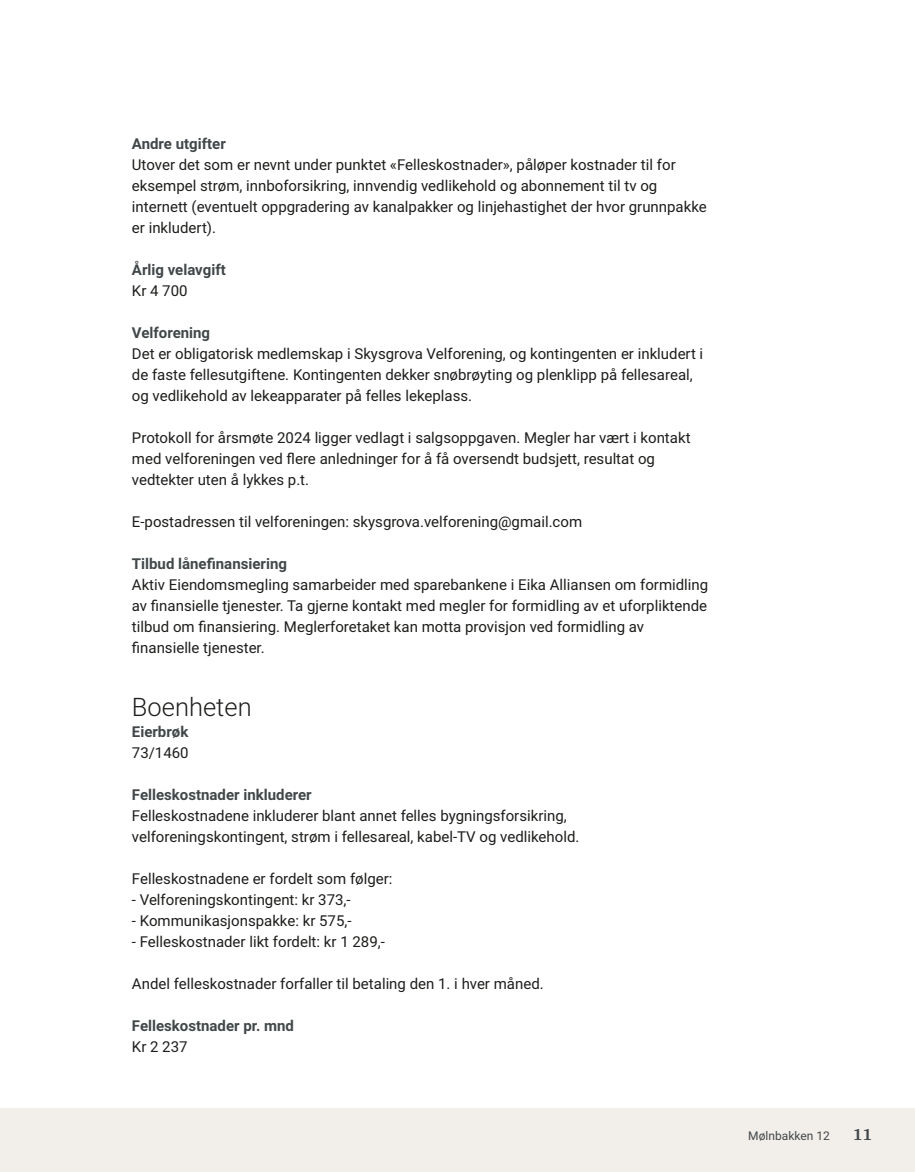
<style>
.page{position:relative;width:915px;height:1172px;background:#fff}
.page>*{position:absolute;margin:0;border:0;box-sizing:border-box;transform-origin:0 0}
.t1{font:300 25.5px "Roboto Vitec";color:#1d1d1b}
.t2{font:700 18px "Arya";color:#414749}
.t3{font:15px/21px "Roboto Vitec";color:#1d1d1b}
.t4{font:700 15px "Roboto Vitec";color:#414749}
.t5{font:12px "Roboto Vitec";color:#414749}
</style>
<div class="page">
<div style="left:0;top:1108px;width:914px;height:64px;background:#f2eeea"></div>
<p class="t4" style="left:132px;top:133px;width:95px">Andre utgifter</p>
<p class="t3" style="left:132px;top:153px;width:576px">Utover det som er nevnt under punktet «Felleskostnader», påløper kostnader til for eksempel strøm, innboforsikring, innvendig vedlikehold og abonnement til tv og internett (eventuelt oppgradering av kanalpakker og linjehastighet der hvor grunnpakke er inkludert).</p>
<p class="t4" style="left:132px;top:259px;width:95px">Årlig velavgift</p>
<p class="t3" style="left:132px;top:279px;width:57px">Kr 4 700</p>
<p class="t4" style="left:132px;top:322px;width:80px">Velforening</p>
<p class="t3" style="left:132px;top:342px;width:572px">Det er obligatorisk medlemskap i Skysgrova Velforening, og kontingenten er inkludert i de faste fellesutgiftene. Kontingenten dekker snøbrøyting og plenklipp på fellesareal, og vedlikehold av lekeapparater på felles lekeplass.</p>
<p class="t3" style="left:132px;top:426px;width:560px">Protokoll for årsmøte 2024 ligger vedlagt i salgsoppgaven. Megler har vært i kontakt med velforeningen ved flere anledninger for å få oversendt budsjett, resultat og vedtekter uten å lykkes p.t.</p>
<p class="t3" style="left:132px;top:510px;width:451px">E‑postadressen til velforeningen: skysgrova.velforening@gmail.com</p>
<p class="t4" style="left:132px;top:553px;width:156px">Tilbud lånefinansiering</p>
<p class="t3" style="left:132px;top:573px;width:577px">Aktiv Eiendomsmegling samarbeider med sparebankene i Eika Alliansen om formidling av finansielle tjenester. Ta gjerne kontakt med megler for formidling av et uforpliktende tilbud om finansiering. Meglerforetaket kan motta provisjon ved formidling av finansielle tjenester.</p>
<h1 class="t1" style="left:132px;top:689px;width:121px">Boenheten</h1>
<p class="t4" style="left:132px;top:721px;width:58px">Eierbrøk</p>
<p class="t3" style="left:132px;top:741px;width:58px">73/1460</p>
<p class="t4" style="left:132px;top:784px;width:181px">Felleskostnader inkluderer</p>
<p class="t3" style="left:132px;top:804px;width:449px">Felleskostnadene inkluderer blant annet felles bygningsforsikring, velforeningskontingent, strøm i fellesareal, kabel‑TV og vedlikehold.</p>
<p class="t3" style="left:132px;top:867px;width:262px">Felleskostnadene er fordelt som følger: ‑ Velforeningskontingent: kr 373,‑<br>‑ Kommunikasjonspakke: kr 575,‑<br>‑ Felleskostnader likt fordelt: kr 1 289,‑</p>
<p class="t3" style="left:132px;top:972px;width:413px">Andel felleskostnader forfaller til betaling den 1. i hver måned.</p>
<p class="t4" style="left:132px;top:1015px;width:164px">Felleskostnader pr. mnd</p>
<p class="t3" style="left:132px;top:1035px;width:57px">Kr 2 237</p>
<p class="t5" style="left:748px;top:1127px;width:83px">Mølnbakken 12</p>
<p class="t2" style="left:852px;top:1123px;width:21px">11</p>
</div>
